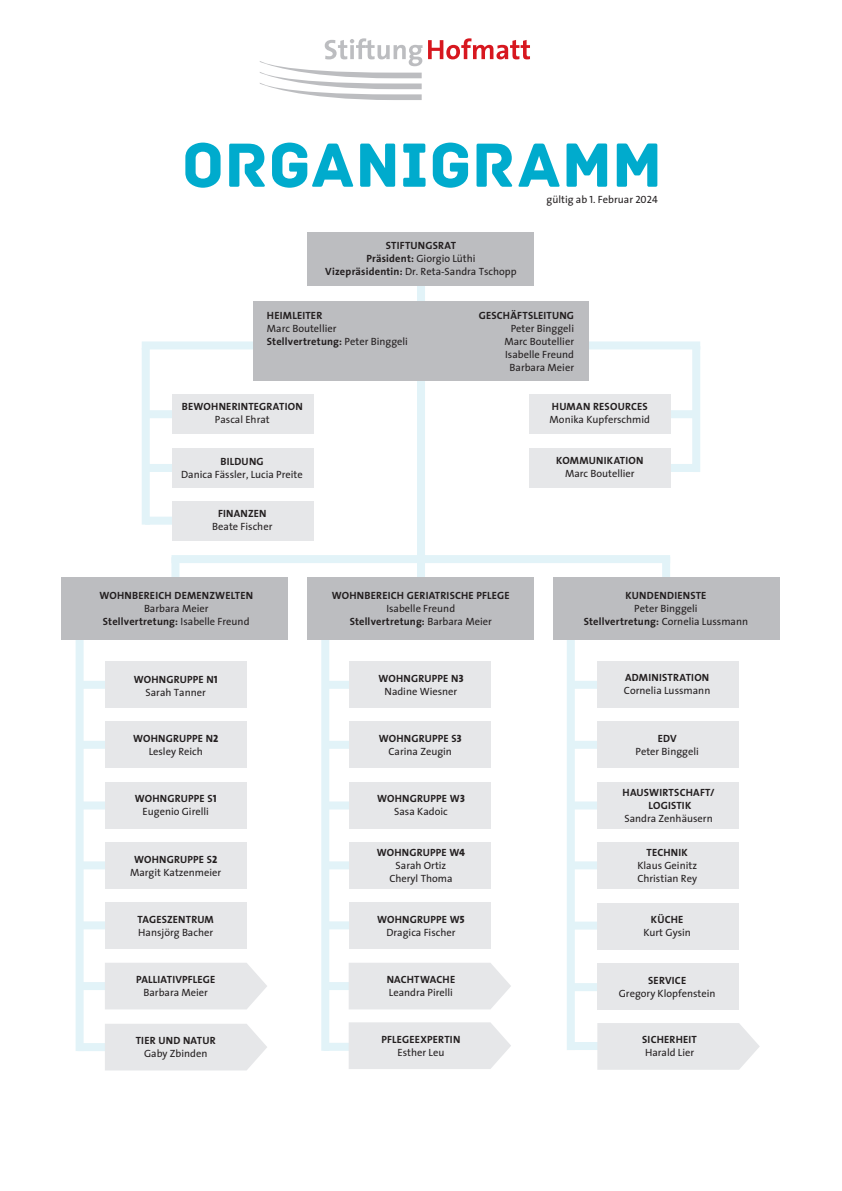
<style>
.page{position:relative;width:842px;height:1191px;background:#fff}
.page>*{position:absolute;margin:0;border:0;box-sizing:border-box;transform-origin:0 0}
.t1{font:65.6px "Archive";letter-spacing:.005em;color:#00abcd}
.t2{font:10.5px/13px "The Sans";color:#231f20;text-align:center}
.t3{font:700 10.5px/13px "The Sans";letter-spacing:.02em;color:#231f20;text-align:center}
.s1{font-family:"The Sans Caps"}
.s2{font-weight:400}
.s3{font-weight:700}
.s4{font-family:"The Sans Extra Bold Caps";font-weight:400}
.s5{font-family:"The Sans Extra Bold Caps"}
</style>
<div class="page">
<div style="left:171px;top:555px;width:499px;height:8px;background:#e2f3f8"></div>
<div style="left:171px;top:557px;width:8px;height:54px;background:#e2f3f8"></div>
<div style="left:662px;top:557px;width:8px;height:63px;background:#e2f3f8"></div>
<div style="left:417px;top:259px;width:8px;height:355px;background:#e2f3f8"></div>
<div style="left:142px;top:348px;width:8px;height:176px;background:#e2f3f8"></div>
<div style="left:142px;top:341px;width:192px;height:8px;background:#e2f3f8"></div>
<div style="left:692px;top:346px;width:8px;height:126px;background:#e2f3f8"></div>
<div style="left:441px;top:341px;width:259px;height:8px;background:#e2f3f8"></div>
<div style="left:145px;top:410px;width:141px;height:8px;background:#e2f3f8"></div>
<div style="left:145px;top:464px;width:141px;height:8px;background:#e2f3f8"></div>
<div style="left:145px;top:516px;width:141px;height:8px;background:#e2f3f8"></div>
<div style="left:559px;top:410px;width:141px;height:8px;background:#e2f3f8"></div>
<div style="left:559px;top:464px;width:141px;height:8px;background:#e2f3f8"></div>
<div style="left:76px;top:621px;width:8px;height:430px;background:#e2f3f8"></div>
<div style="left:78px;top:681px;width:141px;height:8px;background:#e2f3f8"></div>
<div style="left:78px;top:741px;width:141px;height:8px;background:#e2f3f8"></div>
<div style="left:78px;top:801px;width:141px;height:8px;background:#e2f3f8"></div>
<div style="left:78px;top:861px;width:141px;height:8px;background:#e2f3f8"></div>
<div style="left:78px;top:921px;width:141px;height:8px;background:#e2f3f8"></div>
<div style="left:78px;top:982px;width:141px;height:8px;background:#e2f3f8"></div>
<div style="left:78px;top:1043px;width:141px;height:8px;background:#e2f3f8"></div>
<div style="left:569px;top:681px;width:141px;height:8px;background:#e2f3f8"></div>
<div style="left:569px;top:741px;width:141px;height:8px;background:#e2f3f8"></div>
<div style="left:569px;top:801px;width:141px;height:8px;background:#e2f3f8"></div>
<div style="left:569px;top:861px;width:141px;height:8px;background:#e2f3f8"></div>
<div style="left:567px;top:630px;width:8px;height:420px;background:#e2f3f8"></div>
<div style="left:324px;top:681px;width:141px;height:8px;background:#e2f3f8"></div>
<div style="left:324px;top:741px;width:141px;height:8px;background:#e2f3f8"></div>
<div style="left:324px;top:801px;width:141px;height:8px;background:#e2f3f8"></div>
<div style="left:324px;top:861px;width:141px;height:8px;background:#e2f3f8"></div>
<div style="left:324px;top:921px;width:141px;height:8px;background:#e2f3f8"></div>
<div style="left:324px;top:982px;width:141px;height:8px;background:#e2f3f8"></div>
<div style="left:321px;top:630px;width:8px;height:420px;background:#e2f3f8"></div>
<div style="left:324px;top:1042px;width:141px;height:8px;background:#e2f3f8"></div>
<div style="left:567px;top:1042px;width:143px;height:8px;background:#e2f3f8"></div>
<div style="left:567px;top:983px;width:143px;height:8px;background:#e2f3f8"></div>
<div style="left:567px;top:921px;width:143px;height:8px;background:#e2f3f8"></div>
<div style="left:308px;top:232px;width:226px;height:54px;background:#bcbdc0"></div>
<div style="left:253px;top:301px;width:335px;height:80px;background:#bcbdc0"></div>
<div style="left:61px;top:577px;width:227px;height:63px;background:#bcbdc0"></div>
<div style="left:553px;top:577px;width:227px;height:63px;background:#bcbdc0"></div>
<div style="left:307px;top:577px;width:227px;height:63px;background:#bcbdc0"></div>
<div style="left:105px;top:661px;width:142px;height:47px;background:#e6e7e9"></div>
<div style="left:105px;top:963px;width:162px;height:46px;background:#e6e7e9"></div>
<div style="left:105px;top:1024px;width:162px;height:46px;background:#e6e7e9"></div>
<div style="left:172px;top:395px;width:141px;height:39px;background:#e6e7e9"></div>
<div style="left:529px;top:395px;width:141px;height:39px;background:#e6e7e9"></div>
<div style="left:172px;top:448px;width:141px;height:39px;background:#e6e7e9"></div>
<div style="left:529px;top:448px;width:141px;height:39px;background:#e6e7e9"></div>
<div style="left:172px;top:502px;width:141px;height:39px;background:#e6e7e9"></div>
<div style="left:105px;top:721px;width:142px;height:47px;background:#e6e7e9"></div>
<div style="left:105px;top:782px;width:142px;height:47px;background:#e6e7e9"></div>
<div style="left:105px;top:842px;width:142px;height:47px;background:#e6e7e9"></div>
<div style="left:105px;top:902px;width:142px;height:47px;background:#e6e7e9"></div>
<div style="left:349px;top:963px;width:162px;height:46px;background:#e6e7e9"></div>
<div style="left:597px;top:1023px;width:163px;height:46px;background:#e6e7e9"></div>
<div style="left:349px;top:1022px;width:162px;height:47px;background:#e6e7e9"></div>
<div style="left:349px;top:661px;width:142px;height:47px;background:#e6e7e9"></div>
<div style="left:349px;top:721px;width:142px;height:47px;background:#e6e7e9"></div>
<div style="left:349px;top:782px;width:142px;height:47px;background:#e6e7e9"></div>
<div style="left:349px;top:842px;width:142px;height:47px;background:#e6e7e9"></div>
<div style="left:349px;top:902px;width:142px;height:47px;background:#e6e7e9"></div>
<div style="left:597px;top:661px;width:142px;height:47px;background:#e6e7e9"></div>
<div style="left:597px;top:721px;width:142px;height:47px;background:#e6e7e9"></div>
<div style="left:597px;top:782px;width:142px;height:47px;background:#e6e7e9"></div>
<div style="left:597px;top:903px;width:142px;height:47px;background:#e6e7e9"></div>
<div style="left:597px;top:842px;width:142px;height:47px;background:#e6e7e9"></div>
<div style="left:597px;top:963px;width:142px;height:47px;background:#e6e7e9"></div>
<svg style="left:428px;top:38px;width:102px;height:21px"></svg>
<svg style="left:260px;top:38px;width:162px;height:62px"></svg>
<h1 class="t1" style="left:182px;top:126px;width:482px">ORGANIGRAMM</h1>
<p class="t2" style="left:547px;top:192px;width:113px">gültig ab <span class="s1">1.</span> Februar <span class="s1">2024</span></p>
<p class="t3" style="left:325px;top:238px;width:193px">STIFTUNGSRAT<br>Präsident: <span class="s2">Giorgio Lüthi<br></span>Vizepräsidentin: <span class="s2">Dr. Reta-Sandra Tschopp</span></p>
<p class="t3" style="left:267px;top:308px;width:57px">HEIMLEITER</p>
<p class="t2" style="left:267px;top:321px;width:142px;text-align:left">Marc Boutellier<br><span class="s3">Stellvertretung:</span> Peter Binggeli</p>
<p class="t3" style="left:182px;top:400px;width:122px">BEWOHNERINTEGRATION</p>
<p class="t2" style="left:215px;top:413px;width:56px">Pascal Ehrat</p>
<p class="t3" style="left:220px;top:454px;width:45px">BILDUNG</p>
<p class="t2" style="left:181px;top:467px;width:123px">Danica Fässler, Lucia Preite</p>
<p class="t3" style="left:218px;top:507px;width:50px">FINANZEN</p>
<p class="t2" style="left:212px;top:519px;width:62px">Beate Fischer</p>
<p class="t3" style="left:479px;top:308px;width:97px">GESCHÄFTSLEITUNG</p>
<p class="t2" style="left:504px;top:321px;width:71px;text-align:right">Peter Binggeli<br>Marc Boutellier<br>Isabelle Freund<br>Barbara Meier</p>
<p class="t3" style="left:552px;top:400px;width:97px">HUMAN RESOURCES</p>
<p class="t2" style="left:550px;top:413px;width:102px">Monika Kupferschmid</p>
<p class="t3" style="left:556px;top:454px;width:89px">KOMMUNIKATION</p>
<p class="t2" style="left:565px;top:467px;width:71px">Marc Boutellier</p>
<p class="t3" style="left:99px;top:588px;width:155px">WOHNBEREICH DEMENZWELTEN</p>
<p class="t2" style="left:103px;top:601px;width:148px">Barbara Meier<br><span class="s3">Stellvertretung:</span> Isabelle Freund</p>
<p class="t3" style="left:332px;top:588px;width:179px">WOHNBEREICH GERIATRISCHE PFLEGE</p>
<p class="t2" style="left:350px;top:601px;width:144px">Isabelle Freund<br><span class="s3">Stellvertretung:</span> Barbara Meier</p>
<p class="t3" style="left:625px;top:588px;width:82px">KUNDENDIENSTE</p>
<p class="t2" style="left:584px;top:601px;width:166px">Peter Binggeli<br><span class="s3">Stellvertretung:</span> Cornelia Lussmann</p>
<p class="t3" style="left:134px;top:672px;width:85px">WOHNGRUPPE N<span class="s4">1<br></span><span class="s2">Sarah Tanner</span></p>
<p class="t3" style="left:625px;top:671px;width:86px">ADMINISTRATION</p>
<p class="t2" style="left:378px;top:671px;width:87px"><span class="s3">WOHNGRUPPE N</span><span class="s5">3<br></span>Nadine Wiesner</p>
<p class="t2" style="left:624px;top:684px;width:88px">Cornelia Lussmann</p>
<p class="t3" style="left:133px;top:731px;width:87px">WOHNGRUPPE N<span class="s4">2<br></span><span class="s2">Lesley Reich</span></p>
<p class="t3" style="left:658px;top:731px;width:20px">EDV</p>
<p class="t2" style="left:379px;top:731px;width:84px"><span class="s3">WOHNGRUPPE S</span><span class="s5">3<br></span>Carina Zeugin</p>
<p class="t2" style="left:635px;top:744px;width:65px">Peter Binggeli</p>
<p class="t2" style="left:135px;top:792px;width:83px"><span class="s3">WOHNGRUPPE S</span><span class="s5">1<br></span>Eugenio Girelli</p>
<p class="t3" style="left:623px;top:785px;width:93px">HAUSWIRTSCHAFT/<br>LOGISTIK</p>
<p class="t2" style="left:624px;top:811px;width:90px">Sandra Zenhäusern</p>
<p class="t2" style="left:377px;top:846px;width:90px"><span class="s3">WOHNGRUPPE W</span><span class="s5">4<br></span>Sarah Ortiz<br>Cheryl Thoma</p>
<p class="t3" style="left:377px;top:792px;width:89px">WOHNGRUPPE W<span class="s4">3<br></span><span class="s2">Sasa Kadoic</span></p>
<p class="t3" style="left:647px;top:845px;width:43px">TECHNIK</p>
<p class="t2" style="left:637px;top:858px;width:61px;text-align:left">Klaus Geinitz<br>Christian Rey</p>
<p class="t2" style="left:130px;top:852px;width:93px"><span class="s3">WOHNGRUPPE S</span><span class="s5">2<br></span>Margit Katzenmeier</p>
<p class="t3" style="left:138px;top:912px;width:78px">TAGESZENTRUM</p>
<p class="t2" style="left:138px;top:925px;width:76px">Hansjörg Bacher</p>
<p class="t2" style="left:377px;top:912px;width:89px"><span class="s3">WOHNGRUPPE W</span><span class="s5">5<br></span>Dragica Fischer</p>
<p class="t3" style="left:651px;top:913px;width:34px">KÜCHE</p>
<p class="t2" style="left:643px;top:926px;width:49px">Kurt Gysin</p>
<p class="t3" style="left:136px;top:972px;width:81px">PALLIATIVPFLEGE</p>
<p class="t2" style="left:143px;top:985px;width:66px">Barbara Meier</p>
<p class="t3" style="left:387px;top:972px;width:70px">NACHTWACHE</p>
<p class="t2" style="left:389px;top:985px;width:66px">Leandra Pirelli</p>
<p class="t3" style="left:648px;top:973px;width:39px">SERVICE</p>
<p class="t2" style="left:619px;top:986px;width:98px">Gregory Klopfenstein</p>
<p class="t3" style="left:136px;top:1033px;width:81px">TIER UND NATUR</p>
<p class="t2" style="left:144px;top:1046px;width:65px">Gaby Zbinden</p>
<p class="t3" style="left:382px;top:1033px;width:80px">PFLEGEEXPERTIN</p>
<p class="t2" style="left:397px;top:1046px;width:48px">Esther Leu</p>
<p class="t3" style="left:642px;top:1032px;width:56px">SICHERHEIT</p>
<p class="t2" style="left:645px;top:1045px;width:51px">Harald Lier</p>
</div>
